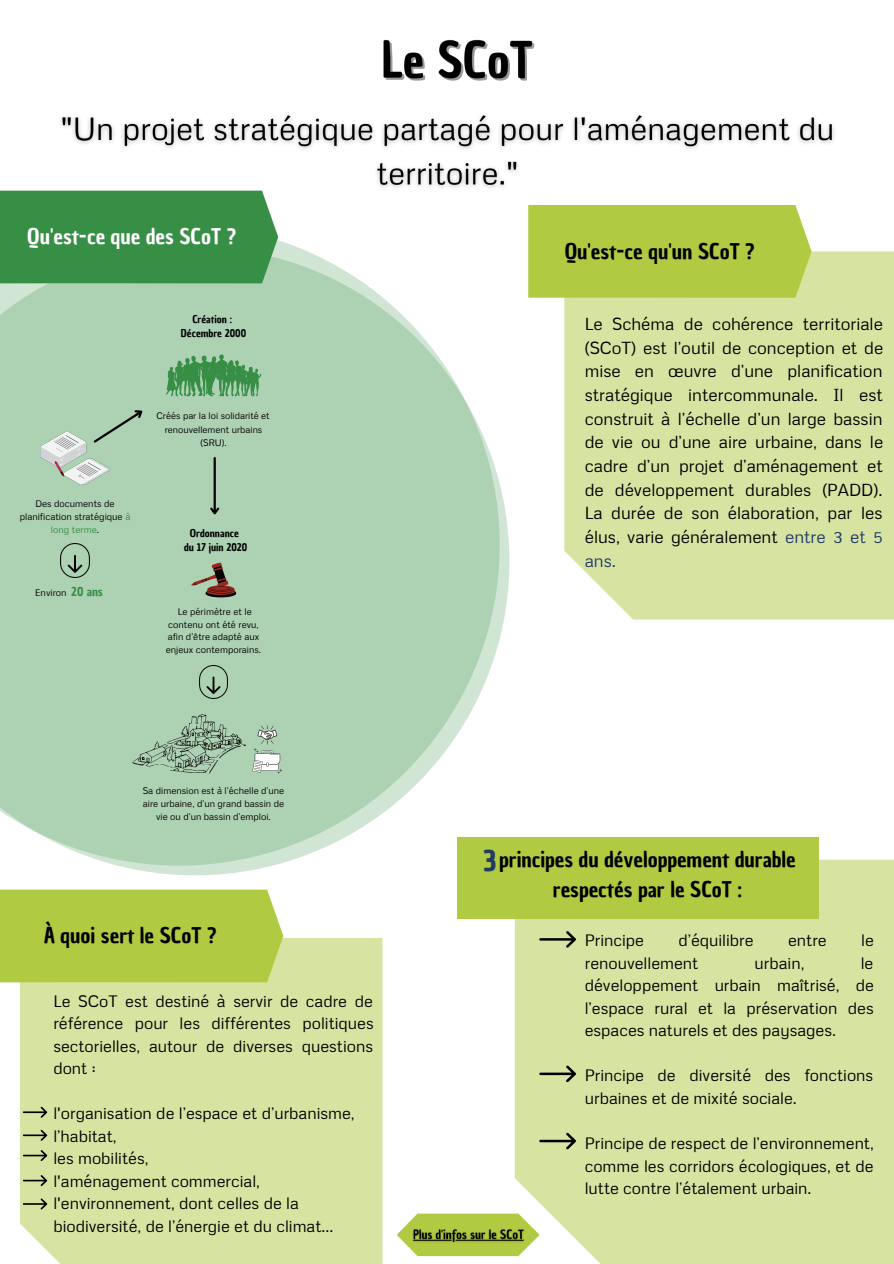
<style>
.page{position:relative;width:894px;height:1264px;background:#fff}
.page>*{position:absolute;margin:0;border:0;box-sizing:border-box;transform-origin:0 0}
.t1{font:28.5px "Chau Philomene One";color:#223a66}
.t2{font:21.15px "Chau Philomene One";color:#000}
.t3{font:21.15px "Chau Philomene One";color:#fff}
.t4{font:17.25px/23.7px "Metrophobic";color:#000;text-align:justify}
.t5{font:16.5px/22.5px "Metrophobic";color:#000;text-align:justify}
.t6{font:12.3px "Chau Philomene One";color:#378f46}
.t7{font:10.5px "Chau Philomene One";color:#000}
.t8{font:9.45px/12.6px "Metrophobic";color:#000;text-align:center}
.t9{font:9.3px/13px "Metrophobic";color:#000;text-align:center}
.s1{color:#378f46}
.s2{color:#223a66}
</style>
<div class="page">
<div style="left:528px;top:205px;width:283px;height:93px;background:#b0ca41"></div>
<svg style="left:564px;top:251px;width:329px;height:368px;background:#d4e29a"></svg>
<svg style="left:116px;top:482px;width:393px;height:393px"></svg>
<svg style="left:0;top:236px;width:499px;height:629px;background:#b8d7bd"></svg>
<div style="left:0;top:191px;width:278px;height:92px;background:#378f46"></div>
<div style="left:20px;top:938px;width:362px;height:325px;background:#d7e4a1"></div>
<div style="left:0;top:889px;width:283px;height:93px;background:#b0ca41"></div>
<img style="left:40px;top:431px;width:70px;height:53px">
<img style="left:61px;top:543px;width:29px;height:34px">
<svg style="left:92px;top:404px;width:56px;height:40px;background:#a1c3a7"></svg>
<svg style="left:166px;top:354px;width:95px;height:43px;background:#68aa73"></svg>
<hr style="left:213px;top:458px;width:3px;height:54px;background:#000">
<svg style="left:208px;top:505px;width:13px;height:12px"></svg>
<img style="left:199px;top:665px;width:29px;height:33px">
<svg style="left:191px;top:562px;width:45px;height:35px;background:#908d78"></svg>
<svg style="left:132px;top:714px;width:114px;height:59px;background:#99b99e"></svg>
<svg style="left:252px;top:725px;width:30px;height:48px"></svg>
<div style="left:514px;top:859px;width:379px;height:404px;background:#d7e4a1"></div>
<div style="left:457px;top:837px;width:361px;height:81px;background:#b0ca41"></div>
<img style="left:53px;top:115px;width:781px;height:87px">
<svg style="left:539px;top:931px;width:37px;height:16px"></svg>
<img style="left:383px;top:39px;width:151px;height:42px">
<svg style="left:539px;top:1065px;width:37px;height:17px"></svg>
<svg style="left:539px;top:1132px;width:37px;height:17px"></svg>
<svg style="left:397px;top:1213px;width:142px;height:43px"></svg>
<img style="left:410px;top:1223px;width:117px;height:23px">
<svg style="left:23px;top:1106px;width:24px;height:11px"></svg>
<svg style="left:23px;top:1129px;width:24px;height:11px"></svg>
<svg style="left:23px;top:1150px;width:24px;height:10px"></svg>
<svg style="left:23px;top:1175px;width:24px;height:10px"></svg>
<svg style="left:23px;top:1198px;width:24px;height:11px"></svg>
<p class="t3" style="left:27px;top:222px;width:210px">Qu'est-ce que des SCoT ?</p>
<p class="t7" style="left:192px;top:312px;width:41px">Création :</p>
<p class="t7" style="left:181px;top:326px;width:67px">Décembre 2000</p>
<p class="t8" style="left:20px;top:497px;width:112px">Des documents de planification stratégique <span class="s1">à long terme</span>.</p>
<p class="t8" style="left:35px;top:585px;width:33px">Environ</p>
<p class="t6" style="left:71px;top:583px;width:33px">20 ans</p>
<p class="t9" style="left:156px;top:409px;width:115px">Créés par la loi solidarité et</p>
<p class="t9" style="left:165px;top:422px;width:99px">renouvellement urbains (SRU).</p>
<p class="t7" style="left:190px;top:525px;width:50px">Ordonnance</p>
<p class="t7" style="left:184px;top:539px;width:65px">du 17 juin 2020</p>
<p class="t8" style="left:166px;top:605px;width:97px">Le périmètre et le contenu ont été revu, afin d’être adapté aux enjeux contemporains.</p>
<p class="t8" style="left:143px;top:784px;width:143px">Sa dimension est à l’échelle d’une aire urbaine, d’un grand bassin de vie ou d’un bassin d’emploi.</p>
<p class="t2" style="left:44px;top:921px;width:174px">À quoi sert le SCoT ?</p>
<p class="t5" style="left:53px;top:988px;width:322px">Le SCoT est destiné à servir de cadre de référence pour les différentes politiques sectorielles, autour de diverses questions dont :</p>
<p class="t5" style="left:53px;top:1101px;width:303px">l'organisation de l’espace et d’urbanisme,</p>
<p class="t5" style="left:53px;top:1124px;width:65px">l’habitat,</p>
<p class="t5" style="left:53px;top:1146px;width:97px">les mobilités,</p>
<p class="t5" style="left:53px;top:1169px;width:281px;text-align:left">l'aménagement commercial, l'environnement, dont celles de la biodiversité, de l’énergie et du climat...</p>
<p class="t2" style="left:564px;top:237px;width:191px">Qu'est-ce qu'un SCoT ?</p>
<p class="t4" style="left:584px;top:311px;width:300px">Le Schéma de cohérence territoriale (SCoT) est l’outil de conception et de mise en œuvre d’une planification stratégique intercommunale. Il est construit à l’échelle d’un large bassin de vie ou d’une aire urbaine, dans le cadre d’un projet d’aménagement et de développement durables (PADD).<br>La durée de son élaboration, par les élus, varie généralement <span class="s2">entre 3 et 5 ans.</span></p>
<p class="t1" style="left:482px;top:841px;width:15px">3</p>
<p class="t2" style="left:499px;top:845px;width:298px">principes du développement durable</p>
<p class="t2" style="left:552px;top:874px;width:191px">respectés par le SCoT :</p>
<p class="t5" style="left:584px;top:928px;width:61px">Principe</p>
<p class="t5" style="left:678px;top:928px;width:77px">d’équilibre</p>
<p class="t5" style="left:787px;top:928px;width:40px">entre</p>
<p class="t5" style="left:860px;top:928px;width:14px">le</p>
<p class="t5" style="left:584px;top:951px;width:115px">renouvellement</p>
<p class="t5" style="left:754px;top:951px;width:51px">urbain,</p>
<p class="t5" style="left:584px;top:951px;width:291px;text-indent:276px">le développement urbain maîtrisé, de l’espace rural et la préservation des espaces naturels et des paysages.</p>
<p class="t5" style="left:584px;top:1063px;width:290px">Principe de diversité des fonctions urbaines et de mixité sociale.</p>
<p class="t5" style="left:584px;top:1131px;width:290px">Principe de respect de l’environnement, comme les corridors écologiques, et de lutte contre l’étalement urbain.</p>
</div>
